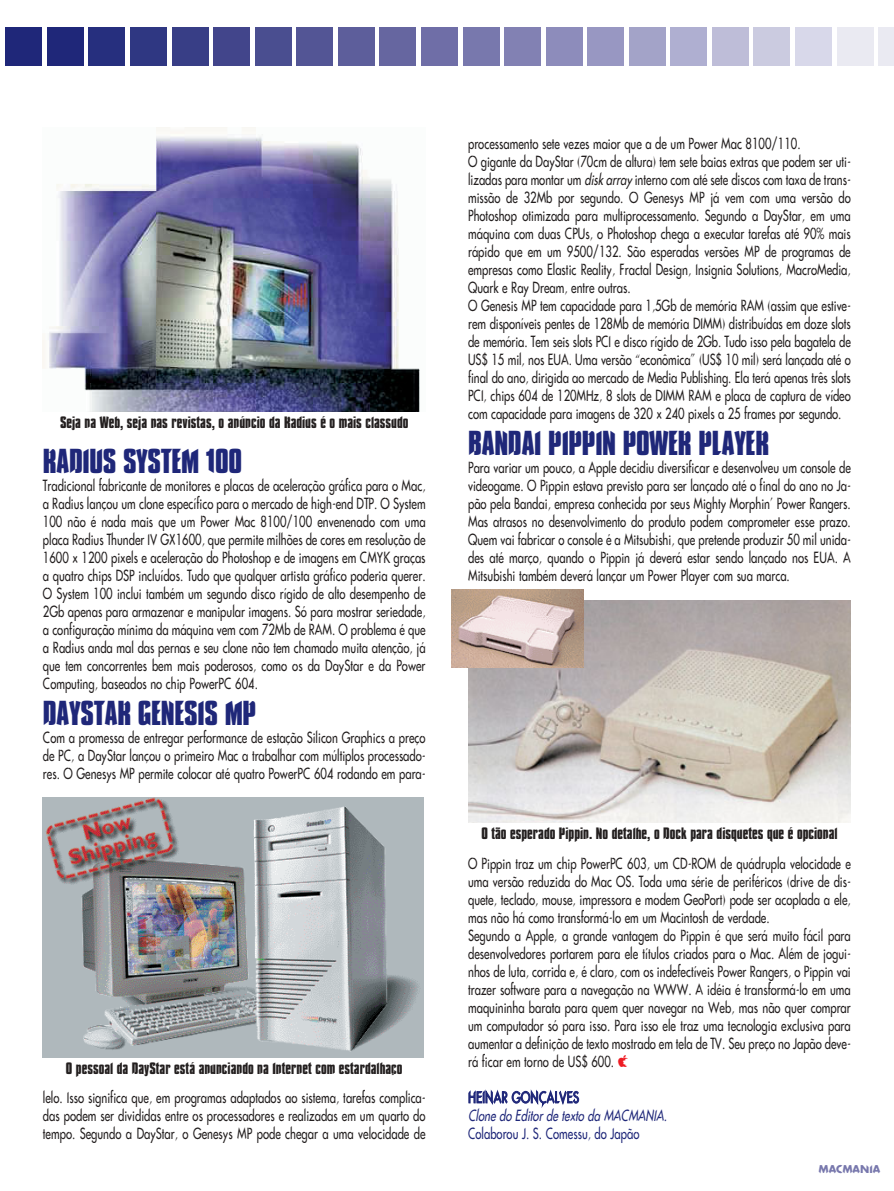
<style>
.page{position:relative;width:894px;height:1191px;background:#fff}
.page>*{position:absolute;margin:0;border:0;box-sizing:border-box;transform-origin:0 0}
.t1{font:54px "Pinups";color:#1f2779;scale:.96 1}
.t2{font:700 31.5px "Compacta Vitima";letter-spacing:-.015em;color:#1f2779}
.t3{font:15px/18px "Futura Vitima";color:#231f1f;text-align:justify;scale:.75 1}
.t4{font:700 15px "Compacta Vitima";color:#231f1f}
.t5{font:italic 15px "Futura Vitima";color:#1f2779;scale:.75 1}
.t6{font:15px "Futura Vitima";color:#1f2779;scale:.75 1}
.t7{font:15px "Futura Vitima";letter-spacing:.025em;color:#1f2779;scale:.75 1}
.t8{font:700 10.5px "Futura Vitima";color:#7878ad}
.s1{color:#eaeaf2}
.s2{color:#d8d8ea}
.s3{color:#cbcbe0}
.s4{color:#bebdd8}
.s5{color:#afafd1}
.s6{color:#a3a3c8}
.s7{color:#9897c2}
.s8{color:#8d8cbb}
.s9{color:#8281b3}
.s10{color:#7878ad}
.s11{color:#6f6ea7}
.s12{color:#6666a0}
.s13{color:#5d5e9b}
.s14{color:#535595}
.s15{color:#4a4e90}
.s16{color:#42458b}
.s17{color:#383e86}
.s18{color:#2f3782}
.s19{color:#262f7e}
.s20{font-style:italic}
.s21{color:#ee1c24}
</style>
<div class="page">
<img style="left:43px;top:798px;width:381px;height:260px">
<img style="left:43px;top:128px;width:377px;height:284px">
<img style="left:468px;top:600px;width:383px;height:223px">
<img style="left:451px;top:589px;width:132px;height:79px">
<h1 class="t1" style="left:873px;top:78px;width:911px;rotate:-180deg"><span class="s1">∏</span><span class="s2">∏</span><span class="s3">∏</span><span class="s4">∏</span><span class="s5">∏</span><span class="s6">∏</span><span class="s7">∏</span><span class="s8">∏</span><span class="s9">∏</span><span class="s10">∏</span><span class="s11">∏</span><span class="s12">∏</span><span class="s13">∏</span><span class="s14">∏</span><span class="s15">∏</span><span class="s16">∏</span><span class="s17">∏</span><span class="s18">∏</span><span class="s19">∏</span>∏∏</h1>
<p class="t4" style="left:60px;top:416px;width:350px">Seja na Web, seja nas revistas, o anúncio da Radius é o mais classudo</p>
<h2 class="t2" style="left:43px;top:448px;width:201px">RADIUS SYSTEM 100</h2>
<p class="t3" style="left:43px;top:478px;width:512px">Tradicional fabricante de monitores e placas de aceleração gráfica para o Mac, a Radius lançou um clone específico para o mercado de high-end DTP. O System 100 não é nada mais que um Power Mac 8100/100 envenenado com uma placa Radius Thunder IV GX1600, que permite milhões de cores em resolução de 1600 x 1200 pixels e aceleração do Photoshop e de imagens em CMYK graças a quatro chips DSP incluídos. Tudo que qualquer artista gráfico poderia querer.<br>O System 100 inclui também um segundo disco rígido de alto desempenho de 2Gb apenas para armazenar e manipular imagens. Só para mostrar seriedade, a configuração mínima da máquina vem com 72Mb de RAM. O problema é que a Radius anda mal das pernas e seu clone não tem chamado muita atenção, já que tem concorrentes bem mais poderosos, como os da DayStar e da Power Computing, baseados no chip PowerPC 604.</p>
<h2 class="t2" style="left:43px;top:700px;width:215px">DAYSTAR GENESIS MP</h2>
<p class="t3" style="left:43px;top:730px;width:512px">Com a promessa de entregar performance de estação Silicon Graphics a preço de PC, a DayStar lançou o primeiro Mac a trabalhar com múltiplos processado&shy;res. O Genesys MP permite colocar até quatro PowerPC 604 rodando em para-</p>
<p class="t4" style="left:66px;top:1062px;width:338px">O pessoal da DayStar está anunciando na Internet com estardalhaço</p>
<p class="t3" style="left:43px;top:1090px;width:512px">lelo. Isso significa que, em programas adaptados ao sistema, tarefas complica&shy;das podem ser divididas entre os processadores e realizadas em um quarto do tempo. Segundo a DayStar, o Genesys MP pode chegar a uma velocidade de</p>
<p class="t3" style="left:468px;top:136px;width:512px;text-align:left">processamento sete vezes maior que a de um Power Mac 8100/110.<br>O gigante da DayStar (70cm de altura) tem sete baias extras que podem ser uti&shy;lizadas para montar um <span class="s20">disk array</span>interno com até sete discos com taxa de trans&shy;missão de 32Mb por segundo. O Genesys MP já vem com uma versão do Photoshop otimizada para multiprocessamento. Segundo a DayStar, em uma máquina com duas CPUs, o Photoshop chega a executar tarefas até 90% mais rápido que em um 9500/132. São esperadas versões MP de programas de empresas como Elastic Reality, Fractal Design, Insignia Solutions, MacroMedia, Quark e Ray Dream, entre outras.<br>O Genesis MP tem capacidade para 1,5Gb de memória RAM (assim que estive&shy;rem disponíveis pentes de 128Mb de memória DIMM) distribuídas em doze slots de memória. Tem seis slots PCI e disco rígido de 2Gb. Tudo isso pela bagatela de US$ 15 mil, nos EUA. Uma versão “econômica” (US$ 10 mil) será lançada até o final do ano, dirigida ao mercado de Media Publishing. Ela terá apenas três slots PCI, chips 604 de 120MHz, 8 slots de DIMM RAM e placa de captura de vídeo com capacidade para imagens de 320 x 240 pixels a 25 frames por segundo.</p>
<h2 class="t2" style="left:468px;top:430px;width:303px">BANDAI PIPPIN POWER PLAYER</h2>
<p class="t3" style="left:468px;top:460px;width:512px">Para variar um pouco, a Apple decidiu diversificar e desenvolveu um console de videogame. O Pippin estava previsto para ser lançado até o final do ano no Ja&shy;pão pela Bandai, empresa conhecida por seus Mighty Morphin’ Power Rangers.<br>Mas atrasos no desenvolvimento do produto podem comprometer esse prazo.<br>Quem vai fabricar o console é a Mitsubishi, que pretende produzir 50 mil unida&shy;des até março, quando o Pippin já deverá estar sendo lançado nos EUA. A Mitsubishi também deverá lançar um Power Player com sua marca.</p>
<p class="t4" style="left:481px;top:827px;width:358px">O tão esperado Pippin. No detalhe, o Dock para disquetes que é opcional</p>
<p class="t3" style="left:468px;top:856px;width:512px;text-align:left">O Pippin traz um chip PowerPC 603, um CD-ROM de quádrupla velocidade e uma versão reduzida do Mac OS. Toda uma série de periféricos (drive de dis&shy;quete, teclado, mouse, impressora e modem GeoPort) pode ser acoplada a ele, mas não há como transformá-lo em um Macintosh de verdade.<br>Segundo a Apple, a grande vantagem do Pippin é que será muito fácil para desenvolvedores portarem para ele títulos criados para o Mac. Além de jogui&shy;nhos de luta, corrida e, é claro, com os indefectíveis Power Rangers, o Pippin vai trazer software para a navegação na WWW. A idéia é transformá-lo em uma maquininha barata para quem quer navegar na Web, mas não quer comprar um computador só para isso. Para isso ele traz uma tecnologia exclusiva para aumentar a definição de texto mostrado em tela de TV. Seu preço no Japão deve&shy;rá ficar em torno de US$ 600. <span class="s21">~</span></p>
<p class="t7" style="left:468px;top:1090px;width:149px">HEINAR GONÇALVES</p>
<p class="t5" style="left:468px;top:1108px;width:271px">Clone do Editor de texto da MACMANIA.</p>
<p class="t6" style="left:468px;top:1126px;width:230px">Colaborou J. S. Comessu, do Japão</p>
<p class="t8" style="left:818px;top:1165px;width:63px">MACMANIA</p>
</div>
